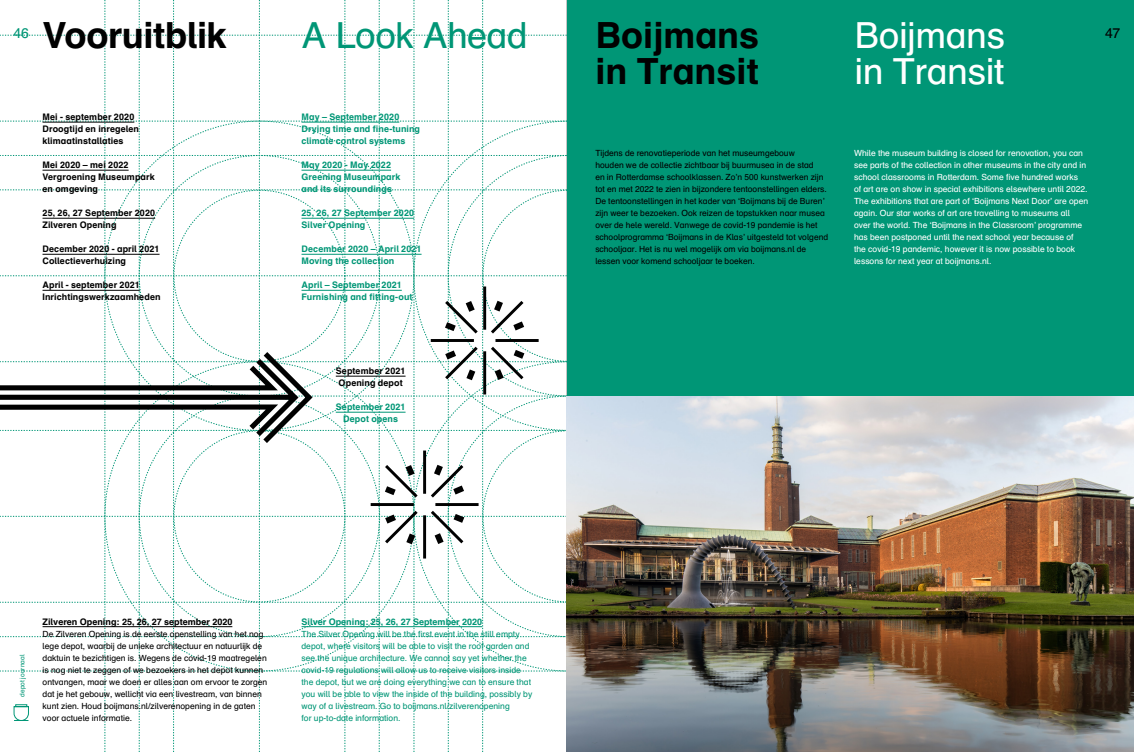
<style>
.page{position:relative;width:1134px;height:752px;background:#fff}
.page>*{position:absolute;margin:0;border:0;box-sizing:border-box;transform-origin:0 0}
.DE{font:700 36px "Schulbuch Nord";color:#010101}
.t1{font:36px "Schulbuch Nord";color:#fff}
.DE-2{font:36px "Schulbuch Nord";letter-spacing:-.01em;color:#009676}
.t2{font:14px "Schulbuch Nord";color:#009676}
.t3{font:14px "Schulbuch Nord";color:#010101}
.t4{font:700 9px/12px "Schulbuch Nord";letter-spacing:.01em;color:#009676}
.t5{font:700 9px "Schulbuch Nord";letter-spacing:.01em;color:#010101}
.t6{font:8.5px/12px "Schulbuch Nord";color:#010101}
.TEKST{font:8.5px/12px "Schulbuch Nord";color:#fff}
.t7{font:8.5px/12px "Schulbuch Nord";color:#009676}
.t8{font:6.5px "Schulbuch Nord";color:#009676}
</style>
<div class="page">
<div style="left:567px;top:0;width:567px;height:396px;background:#009676"></div>
<img style="left:567px;top:396px;width:567px;height:355px">
<svg style="left:0;top:0;width:567px;height:751px"></svg>
<h2 class="t2" style="left:13px;top:24px;width:17px">46</h2>
<p class="DE" style="left:43px;top:12px;width:186px">Vooruitblik</p>
<p class="DE-2" style="left:302px;top:12px;width:227px">A Look Ahead</p>
<p class="t5" style="left:43px;top:111px;width:93px">Mei - september 2020</p>
<p class="t5" style="left:43px;top:123px;width:98px">Droogtijd en inregelen</p>
<p class="t5" style="left:43px;top:135px;width:83px">klimaatinstallaties</p>
<p class="t5" style="left:43px;top:159px;width:88px">Mei 2020 – mei 2022</p>
<p class="t5" style="left:43px;top:171px;width:114px">Vergroening Museumpark</p>
<p class="t5" style="left:43px;top:183px;width:57px">en omgeving</p>
<p class="t5" style="left:43px;top:207px;width:114px">25, 26, 27 September 2020</p>
<p class="t5" style="left:43px;top:219px;width:76px">Zilveren Opening</p>
<p class="t5" style="left:43px;top:243px;width:119px">December 2020 - april 2021</p>
<p class="t5" style="left:43px;top:255px;width:85px">Collectieverhuizing</p>
<p class="t5" style="left:43px;top:279px;width:99px">April - september 2021</p>
<p class="t5" style="left:43px;top:291px;width:120px">Inrichtingswerkzaamheden</p>
<p class="t4" style="left:301px;top:111px;width:99px">May – September 2020</p>
<p class="t4" style="left:301px;top:123px;width:120px">Drying time and fine-tuning</p>
<p class="t4" style="left:301px;top:135px;width:105px">climate control systems</p>
<p class="t4" style="left:301px;top:159px;width:91px">May 2020 - May 2022</p>
<p class="t4" style="left:301px;top:171px;width:100px">Greening Museumpark and its surroundings</p>
<p class="t4" style="left:301px;top:207px;width:114px">25, 26, 27 September 2020</p>
<p class="t4" style="left:301px;top:219px;width:65px">Silver Opening</p>
<p class="t4" style="left:301px;top:243px;width:122px">December 2020 – April 2021</p>
<p class="t4" style="left:301px;top:255px;width:94px">Moving the collection</p>
<p class="t4" style="left:301px;top:279px;width:102px">April – September 2021</p>
<p class="t4" style="left:301px;top:291px;width:113px">Furnishing and fitting-out</p>
<p class="t5" style="left:336px;top:365px;width:71px">September 2021</p>
<p class="t5" style="left:339px;top:377px;width:66px">Opening depot</p>
<p class="t4" style="left:336px;top:400px;width:71px">September 2021</p>
<p class="t4" style="left:343px;top:412px;width:57px">Depot opens</p>
<p class="DE" style="left:595px;top:12px;width:165px">Boijmans</p>
<p class="DE" style="left:595px;top:48px;width:165px">in Transit</p>
<p class="t1" style="left:855px;top:12px;width:152px">Boijmans</p>
<p class="t1" style="left:855px;top:48px;width:151px">in Transit</p>
<p class="t3" style="left:1105px;top:24px;width:16px">47</p>
<p class="t6" style="left:595px;top:147px;width:234px">Tijdens de renovatieperiode van het museumgebouw<br>houden we de collectie zichtbaar bij buurmusea in de stad<br>en in Rotterdamse schoolklassen. Zo’n 500 kunstwerken zijn tot en met 2022 te zien in bijzondere tentoonstellingen elders.<br>De tentoonstellingen in het kader van ‘Boijmans bij de Buren’ zijn weer te bezoeken. Ook reizen de topstukken naar musea over de hele wereld. Vanwege de covid-19 pandemie is het schoolprogramma ‘Boijmans in de Klas’ uitgesteld tot volgend schooljaar. Het is nu wel mogelijk om via boijmans.nl de lessen voor komend schooljaar te boeken.</p>
<p class="TEKST" style="left:854px;top:147px;width:236px">While the museum building is closed for renovation, you can see parts of the collection in other museums in the city and in school classrooms in Rotterdam. Some five hundred works<br>of art are on show in special exhibitions elsewhere until 2022.<br>The exhibitions that are part of ‘Boijmans Next Door’ are open again. Our star works of art are travelling to museums all over the world. The ‘Boijmans in the Classroom’ programme has been postponed until the next school year because of<br>the covid-19 pandemic, however it is now possible to book lessons for next year at boijmans.nl.</p>
<p class="t8" style="left:18px;top:696px;width:43px;rotate:-90deg">depot journaal</p>
<p class="t5" style="left:43px;top:615px;width:191px">Zilveren Opening: 25, 26, 27 september 2020</p>
<p class="t6" style="left:43px;top:627px;width:226px">De Zilveren Opening is de eerste openstelling van het nog lege depot, waarbij de unieke architectuur en natuurlijk de daktuin te bezichtigen is. Wegens de covid-19 maatregelen is nog niet te zeggen of we bezoekers in het depot kunnen ontvangen, maar we doen er alles aan om ervoor te zorgen dat je het gebouw, wellicht via een livestream, van binnen kunt zien. Houd boijmans.nl/zilverenopening in de gaten voor actuele informatie.</p>
<p class="t4" style="left:301px;top:615px;width:182px">Silver Opening: 25, 26, 27 September 2020</p>
<p class="t7" style="left:301px;top:627px;width:232px">The Silver Opening will be the first event in the still empty depot, where visitors will be able to visit the roof garden and see the unique architecture. We cannot say yet whether the covid-19 regulations will allow us to receive visitors inside the depot, but we are doing everything we can to ensure that you will be able to view the inside of the building, possibly by way of a livestream. Go to boijmans.nl/zilverenopening<br>for up-to-date information.</p>
</div>
